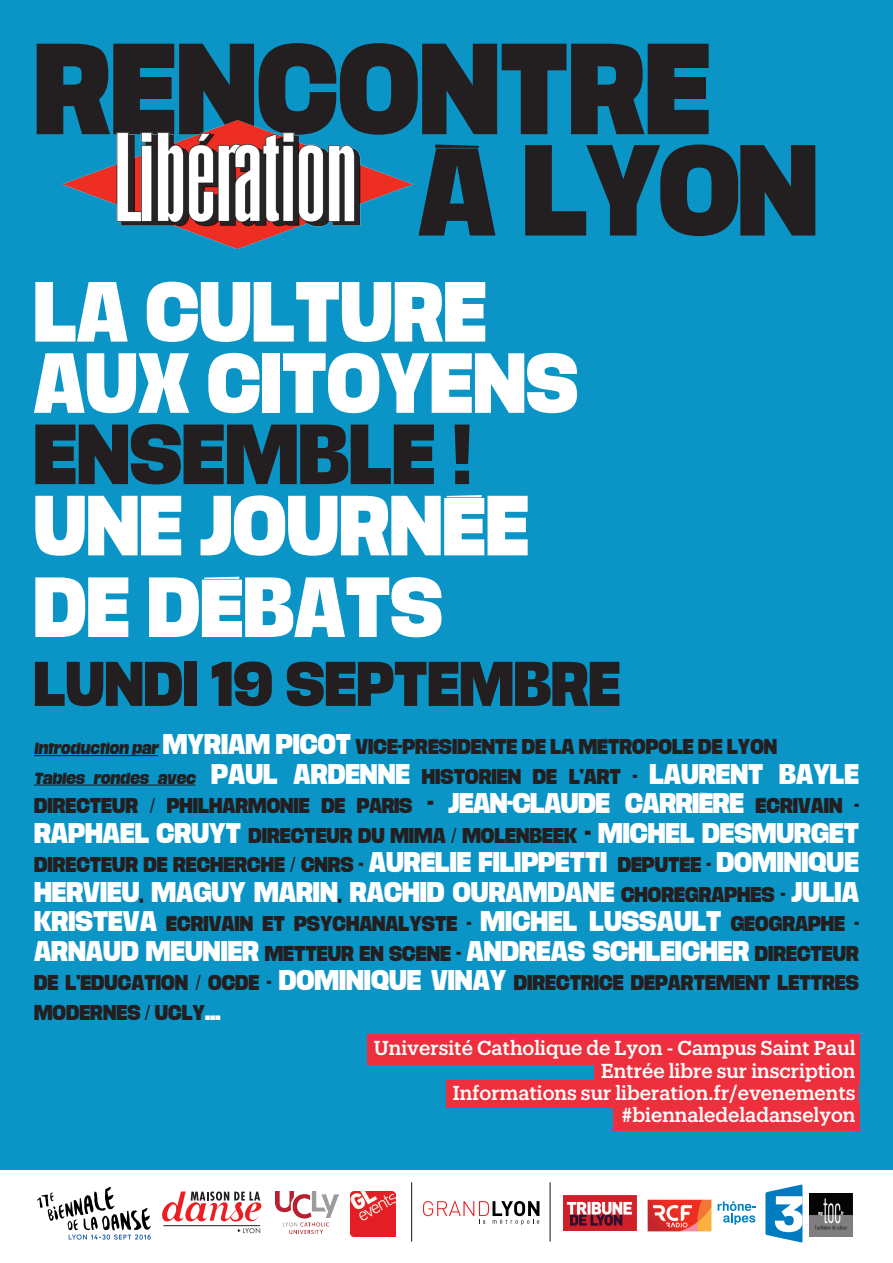
<style>
.page{position:relative;width:893px;height:1263px;background:#0b94c6}
.page>*{position:absolute;margin:0;border:0;box-sizing:border-box;transform-origin:0 0}
.t1{font:111px/101.4px "Libe Sans Black Stack";color:#231f20}
.t2{font:73.05px/71.2px "Libe Sans Black Stack";color:#fff}
.t3{font:73.05px "Libe Sans Black Stack";color:#231f20}
.t4{font:54.15px "Libe Sans Black Stack";color:#231f20}
.t5{font:24.6px "Libe Sans Black Stack";color:#fff}
.t6{font:500 19.8px/22.4px "Produkt";color:#fff;text-align:right}
.t7{font:18.45px/29.4px "Libe Sans Black Stack";color:#231f20}
.s1{font-size:13.8px}
.s2{font-size:24.6px;color:#fff}
.s3{font-size:13.8px;color:#231f20}
.s4{font-size:18.45px;color:#231f20}
.s5{font-size:24.6px}
.s6{color:#231f20}
</style>
<div class="page">
<div style="left:0;top:1170px;width:893px;height:93px;background:#fff"></div>
<svg style="left:37px;top:1187px;width:114px;height:53px"></svg>
<hr style="left:163px;top:1225px;width:97px;height:1px;background:#231f20">
<svg style="left:162px;top:1191px;width:100px;height:30px"></svg>
<svg style="left:238px;top:1228px;width:22px;height:5px"></svg>
<svg style="left:423px;top:1201px;width:116px;height:24px"></svg>
<svg style="left:718px;top:1201px;width:38px;height:23px"></svg>
<svg style="left:765px;top:1184px;width:37px;height:58px"></svg>
<img style="left:810px;top:1193px;width:43px;height:43px">
<img style="left:647px;top:1199px;width:65px;height:33px">
<img style="left:350px;top:1191px;width:45px;height:45px">
<img style="left:275px;top:1191px;width:64px;height:42px">
<img style="left:563px;top:1195px;width:73px;height:36px">
<hr style="left:411px;top:1182px;width:1px;height:59px;background:#231f20">
<hr style="left:550px;top:1182px;width:1px;height:59px;background:#231f20">
<div style="left:446px;top:1080px;width:413px;height:28px;background:#ee2f3d"></div>
<div style="left:613px;top:1104px;width:246px;height:27px;background:#ee2f3d"></div>
<div style="left:594px;top:1056px;width:265px;height:28px;background:#ee2f3d"></div>
<div style="left:367px;top:1034px;width:492px;height:31px;background:#ee2f3d"></div>
<img style="left:63px;top:121px;width:350px;height:127px">
<hr style="left:34px;top:755px;width:124px;height:1px;background:#231f20">
<hr style="left:34px;top:784px;width:161px;height:2px;background:#231f20">
<h1 class="t1" style="left:418px;top:39px;width:402px;text-indent:-384px">RENCONTRE<br>À LYON</h1>
<h2 class="t2" style="left:34px;top:276px;width:546px">LA CULTURE<br>AUX CITOYENS</h2>
<h2 class="t3" style="left:34px;top:418px;width:439px">ENSEMBLE !</h2>
<h2 class="t2" style="left:34px;top:485px;width:497px;line-height:81.6px">UNE JOURNÉE<br>DE DÉBATS</h2>
<h3 class="t4" style="left:34px;top:657px;width:588px">LUNDI 19 SEPTEMBRE</h3>
<p class="t7" style="left:34px;top:732px;width:745px"><span class="s1">Introduction par</span> <span class="s2">MYRIAM PICOT</span> VICE-PRÉSIDENTE DE LA MÉTROPOLE DE LYON</p>
<h3 class="t5" style="left:34px;top:761px;width:826px"><span class="s3">Tables rondes avec</span> PAUL ARDENNE <span class="s4">HISTORIEN DE L’ART -</span> LAURENT BAYLE</h3>
<p class="t7" style="left:34px;top:791px;width:826px">DIRECTEUR / PHILHARMONIE DE PARIS <span class="s5">-</span> <span class="s2">JEAN-CLAUDE CARRIÈRE</span> ÉCRIVAIN -</p>
<h3 class="t5" style="left:34px;top:820px;width:826px">RAPHAEL CRUYT <span class="s4">DIRECTEUR DU MIMA / MOLENBEEK</span> <span class="s6">-</span> MICHEL DESMURGET</h3>
<p class="t7" style="left:34px;top:850px;width:826px">DIRECTEUR DE RECHERCHE / CNRS - <span class="s2">AURÉLIE FILIPPETTI</span> DÉPUTÉE - <span class="s2">DOMINIQUE</span></p>
<h3 class="t5" style="left:34px;top:879px;width:826px">HERVIEU<span class="s4">,</span> MAGUY MARIN<span class="s4">,</span> RACHID OURAMDANE <span class="s4">CHORÉGRAPHES -</span> JULIA</h3>
<p class="t7" style="left:34px;top:909px;width:826px"><span class="s2">KRISTEVA</span> ÉCRIVAIN ET PSYCHANALYSTE - <span class="s2">MICHEL LUSSAULT</span> GÉOGRAPHE -</p>
<h3 class="t5" style="left:34px;top:938px;width:826px">ARNAUD MEUNIER <span class="s4">METTEUR EN SCÈNE -</span> ANDREAS SCHLEICHER <span class="s4">DIRECTEUR</span></h3>
<p class="t7" style="left:34px;top:968px;width:826px">DE L’ÉDUCATION / OCDE - <span class="s2">DOMINIQUE VINAY</span> DIRECTRICE DÉPARTEMENT LETTRES<br>MODERNES / UCLY<span class="s2">…</span></p>
<p class="t6" style="left:374px;top:1036px;width:483px">Université Catholique de Lyon - Campus Saint Paul Entrée libre sur inscription<br>Informations sur liberation.fr/evenements #biennaledeladanselyon</p>
</div>
